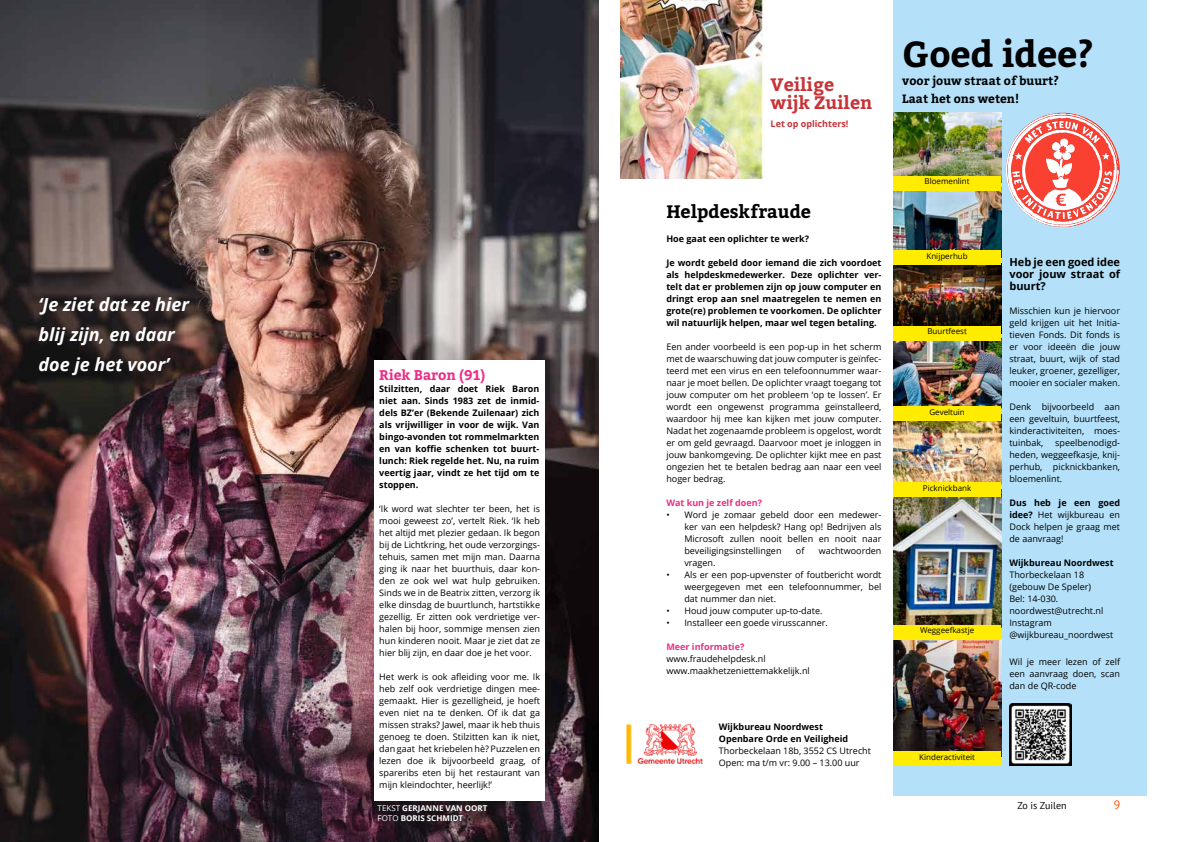
<style>
.page{position:relative;width:1191px;height:842px;background:#fff}
.page>*{position:absolute;margin:0;border:0;box-sizing:border-box;transform-origin:0 0}
.t1{font:700 36px "Bitter";color:#000}
.t2{font:italic 700 18px/30px "Open Sans";color:#fff}
.t3{font:700 18px/18px "Bitter";color:#c83338}
.t4{font:700 18px "Bitter";color:#000}
.t5{font:700 14px "Bitter";color:#ee2c85}
.t6{font:700 12px/18px "Bitter";color:#000}
.t7{font:12px "PT Sans";color:#ff5100}
.t8{font:700 11px/12px "Open Sans";color:#000;text-align:justify}
.t9{font:10px "PT Sans";color:#000}
.t10{font:9px/12px "Open Sans";color:#000;text-align:justify}
.t11{font:700 9px/12px "Open Sans";color:#000;text-align:justify}
.t12{font:700 9px "Open Sans";color:#ee2c85}
.t13{font:700 9px "Open Sans";color:#c83338}
.t14{font:8px "Open Sans";color:#000}
.t15{font:700 8px/10px "Open Sans";color:#fff}
.s1{font-weight:400}
.s2{font-weight:700}
</style>
<div class="page">
<img style="left:626px;top:724px;width:77px;height:40px">
<img style="left:621px;top:0;width:144px;height:178px">
<div style="left:893px;top:0;width:254px;height:795px;background:#b4e1f9"></div>
<img style="left:0;top:0;width:599px;height:842px">
<div style="left:374px;top:360px;width:171px;height:440px;background:#fff"></div>
<img style="left:893px;top:113px;width:108px;height:63px">
<img style="left:893px;top:190px;width:108px;height:61px">
<img style="left:893px;top:265px;width:108px;height:61px">
<img style="left:893px;top:340px;width:108px;height:66px">
<img style="left:893px;top:421px;width:108px;height:61px">
<img style="left:893px;top:497px;width:108px;height:128px">
<img style="left:893px;top:639px;width:108px;height:113px">
<img style="left:1009px;top:703px;width:62px;height:62px">
<svg style="left:1005px;top:113px;width:115px;height:114px"></svg>
<div style="left:893px;top:752px;width:108px;height:14px;background:#ffec00"></div>
<div style="left:893px;top:625px;width:108px;height:14px;background:#ffec00"></div>
<div style="left:893px;top:482px;width:108px;height:15px;background:#ffec00"></div>
<div style="left:893px;top:176px;width:108px;height:14px;background:#ffec00"></div>
<div style="left:893px;top:251px;width:108px;height:14px;background:#ffec00"></div>
<div style="left:893px;top:326px;width:108px;height:14px;background:#ffec00"></div>
<div style="left:893px;top:406px;width:108px;height:15px;background:#ffec00"></div>
<h2 class="t2" style="left:39px;top:288px;width:152px">‘Je ziet dat ze hier blij zijn, en daar doe je het voor’</h2>
<h3 class="t5" style="left:379px;top:367px;width:107px">Riek Baron (91)</h3>
<p class="t11" style="left:379px;top:383px;width:162px">Stilzitten, daar doet Riek Baron niet aan. Sinds 1983 zet de inmid&shy;dels BZ’er (Bekende Zuilenaar) zich als vrijwilliger in voor de wijk. Van bingo-avonden tot rommelmarkten en van koffie schenken tot buurt&shy;lunch: Riek regelde het. Nu, na ruim veertig jaar, vindt ze het tijd om te stoppen.</p>
<p class="t10" style="left:379px;top:503px;width:162px">‘Ik word wat slechter ter been, het is mooi geweest zo’, vertelt Riek. ‘Ik heb het altijd met plezier gedaan. Ik begon bij de Lichtkring, het oude verzorgings&shy;tehuis, samen met mijn man. Daarna ging ik naar het buurthuis, daar kon&shy;den ze ook wel wat hulp gebruiken.<br>Sinds we in de Beatrix zitten, verzorg ik elke dinsdag de buurtlunch, hartstikke gezellig. Er zitten ook verdrietige ver&shy;halen bij hoor, sommige mensen zien hun kinderen nooit. Maar je ziet dat ze hier blij zijn, en daar doe je het voor.</p>
<p class="t10" style="left:379px;top:671px;width:162px">Het werk is ook afleiding voor me. Ik heb zelf ook verdrietige dingen mee&shy;gemaakt. Hier is gezelligheid, je hoeft even niet na te denken. Of ik dat ga missen straks? Jawel, maar ik heb thuis genoeg te doen. Stilzitten kan ik niet, dan gaat het kriebelen hè? Puzzelen en lezen doe ik bijvoorbeeld graag, of spareribs eten bij het restaurant van mijn kleindochter, heerlijk!’</p>
<p class="t15" style="left:377px;top:803px;width:111px"><span class="s1">TEKST</span> GERJANNE VAN OORT<br><span class="s1">FOTO</span> BORIS SCHMIDT</p>
<h2 class="t3" style="left:770px;top:75px;width:103px">Veilige wijk Zuilen</h2>
<p class="t13" style="left:770px;top:117px;width:79px">Let op oplichters!</p>
<h2 class="t4" style="left:666px;top:201px;width:146px">Helpdeskfraude</h2>
<p class="t11" style="left:666px;top:233px;width:144px">Hoe gaat een oplichter te werk?</p>
<p class="t11" style="left:666px;top:257px;width:217px">Je wordt gebeld door iemand die zich voordoet als helpdeskmedewerker. Deze oplichter ver&shy;telt dat er problemen zijn op jouw computer en dringt erop aan snel maatregelen te nemen en grote(re) problemen te voorkomen. De oplichter wil natuurlijk helpen, maar wel tegen betaling.</p>
<p class="t10" style="left:666px;top:341px;width:217px">Een ander voorbeeld is een pop-up in het scherm met de waarschuwing dat jouw computer is geïnfec&shy;teerd met een virus en een telefoonnummer waar&shy;naar je moet bellen. De oplichter vraagt toegang tot jouw computer om het probleem ‘op te lossen’. Er wordt een ongewenst programma geïnstalleerd, waardoor hij mee kan kijken met jouw computer.<br>Nadat het zogenaamde probleem is opgelost, wordt er om geld gevraagd. Daarvoor moet je inloggen in jouw bankomgeving. De oplichter kijkt mee en past ongezien het te betalen bedrag aan naar een veel hoger bedrag.</p>
<p class="t12" style="left:666px;top:496px;width:97px">Wat kun je zelf doen?</p>
<p class="t10" style="left:684px;top:509px;width:199px;text-indent:-18px">• Word je zomaar gebeld door een medewer&shy;ker van een helpdesk? Hang op! Bedrijven als Microsoft zullen nooit bellen en nooit naar beveiligingsinstellingen</p>
<p class="t10" style="left:796px;top:544px;width:10px">of</p>
<p class="t10" style="left:819px;top:544px;width:64px">wachtwoorden</p>
<p class="t10" style="left:684px;top:556px;width:33px">vragen.</p>
<p class="t10" style="left:684px;top:568px;width:199px;text-indent:-18px">• Als er een pop-upvenster of foutbericht wordt weergegeven met een telefoonnummer, bel dat nummer dan niet.</p>
<p class="t10" style="left:666px;top:604px;width:158px">• Houd jouw computer up-to-date.</p>
<p class="t10" style="left:666px;top:616px;width:163px">• Installeer een goede virusscanner.</p>
<p class="t12" style="left:666px;top:640px;width:79px">Meer informatie?</p>
<p class="t10" style="left:666px;top:652px;width:145px">www.fraudehelpdesk.nl www.maakhetzeniettemakkelijk.nl</p>
<p class="t11" style="left:719px;top:721px;width:131px">Wijkbureau Noordwest<br>Openbare Orde en Veiligheid</p>
<p class="t10" style="left:719px;top:745px;width:154px">Thorbeckelaan 18b, 3552 CS Utrecht<br>Open: ma t/m vr: 9.00 – 13.00 uur</p>
<h1 class="t1" style="left:902px;top:32px;width:193px">Goed idee?</h1>
<h3 class="t6" style="left:902px;top:71px;width:158px">voor jouw straat of buurt?<br>Laat het ons weten!</h3>
<p class="t14" style="left:924px;top:176px;width:47px">Bloemenlint</p>
<p class="t14" style="left:926px;top:251px;width:43px">Knijperhub</p>
<p class="t14" style="left:927px;top:326px;width:41px">Buurtfeest</p>
<p class="t14" style="left:929px;top:406px;width:37px">Geveltuin</p>
<p class="t14" style="left:923px;top:482px;width:50px">Picknickbank</p>
<p class="t14" style="left:920px;top:625px;width:56px">Weggeefkastje</p>
<p class="t14" style="left:919px;top:751px;width:57px">Kinderactiviteit</p>
<p class="t8" style="left:1009px;top:256px;width:112px">Heb je een goed idee voor jouw straat of buurt?</p>
<p class="t10" style="left:1009px;top:305px;width:112px">Misschien kun je hiervoor geld krijgen uit het Initia&shy;tieven Fonds. Dit fonds is er voor ideeën die jouw straat, buurt, wijk of stad leuker, groener, gezelliger, mooier en socialer maken.</p>
<p class="t10" style="left:1009px;top:401px;width:112px">Denk bijvoorbeeld aan een geveltuin, buurtfeest, kinderactiviteiten, moes&shy;tuinbak,</p>
<p class="t10" style="left:1009px;top:437px;width:112px;text-indent:46px">speelbenodigd&shy;heden, weggeefkasje, knij&shy;perhub, picknickbanken, bloemenlint.</p>
<p class="t10" style="left:1009px;top:497px;width:112px"><span class="s2">Dus heb je een goed idee?</span> Het wijkbureau en Dock helpen je graag met de aanvraag!</p>
<p class="t11" style="left:1009px;top:557px;width:106px">Wijkbureau Noordwest</p>
<p class="t10" style="left:1009px;top:569px;width:105px;text-align:left">Thorbeckelaan 18 (gebouw De Speler)<br>Bel: 14-030. noordwest@utrecht.nl<br>Instagram @wijkbureau_noordwest</p>
<p class="t10" style="left:1009px;top:655px;width:112px">Wil je meer lezen of zelf een aanvraag doen, scan dan de QR-code</p>
<p class="t9" style="left:1017px;top:799px;width:51px">Zo is Zuilen</p>
<h3 class="t7" style="left:1113px;top:797px;width:8px">9</h3>
</div>
